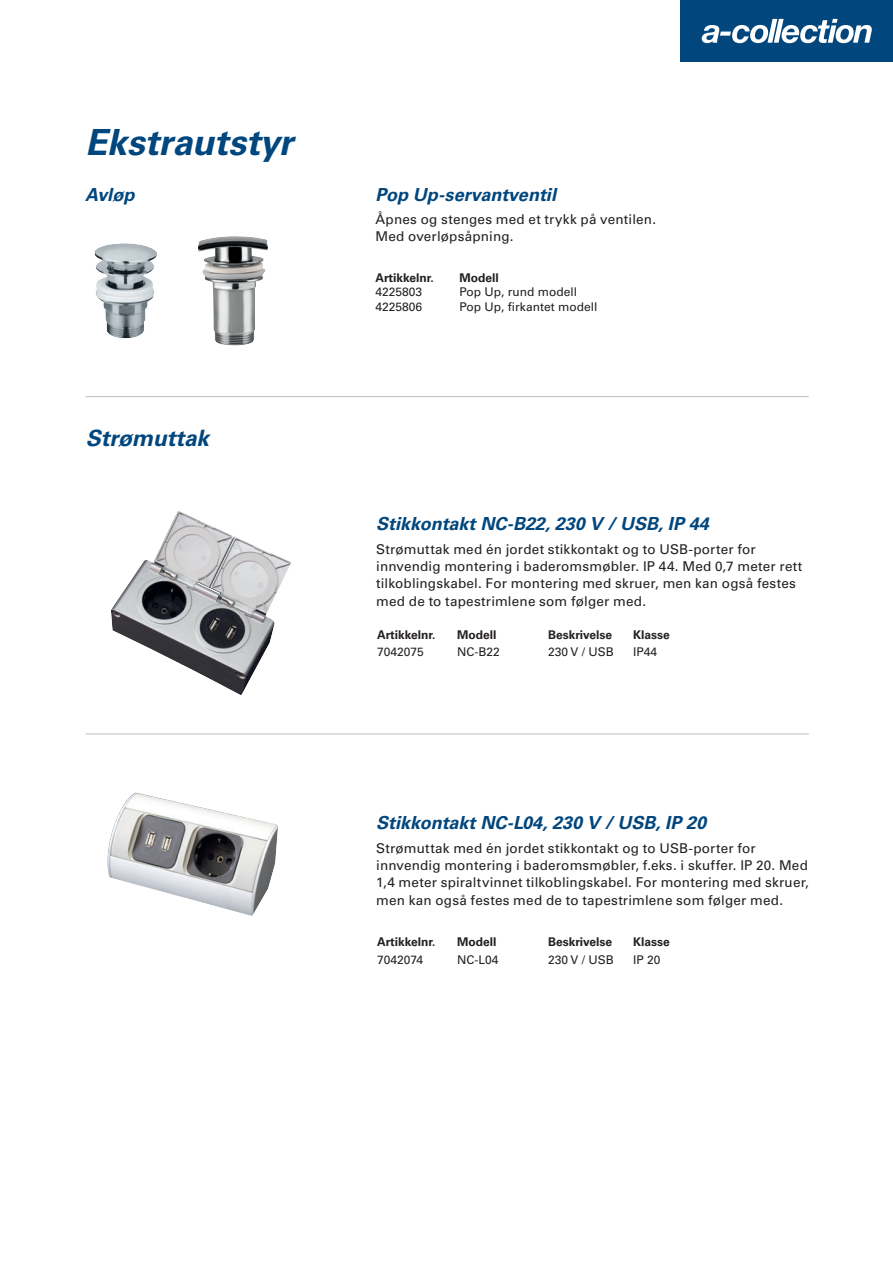
<style>
.page{position:relative;width:893px;height:1263px;background:#fff}
.page>*{position:absolute;margin:0;border:0;box-sizing:border-box;transform-origin:0 0}
.t1{font:italic 700 36px "Univers";color:#01467d}
.t2{font:italic 700 22.5px "Univers";letter-spacing:-.005em;color:#01467d}
.t3{font:italic 700 18px "Univers";letter-spacing:-.005em;color:#01467d}
.t4{font:13.5px/17.2px "Univers";letter-spacing:.015em;color:#231f20}
.t5{font:12px "Univers";color:#231f20}
.t6{font:700 12px "Univers";color:#231f20}
</style>
<div class="page">
<div style="left:680px;top:0;width:213px;height:62px;background:#01467d"></div>
<svg style="left:702px;top:19px;width:170px;height:24px"></svg>
<hr style="left:86px;top:396px;width:723px;height:1px;background:#bcbdc0">
<img style="left:94px;top:243px;width:63px;height:95px">
<img style="left:198px;top:236px;width:70px;height:110px">
<hr style="left:86px;top:734px;width:723px;height:1px;background:#bcbdc0">
<img style="left:111px;top:511px;width:180px;height:184px">
<img style="left:107px;top:792px;width:171px;height:124px">
<h1 class="t1" style="left:85px;top:129px;width:209px">Ekstrautstyr</h1>
<h3 class="t3" style="left:85px;top:188px;width:51px">Avløp</h3>
<h2 class="t2" style="left:86px;top:430px;width:125px">Strømuttak</h2>
<h3 class="t3" style="left:375px;top:188px;width:182px">Pop Up-servantventil</h3>
<p class="t4" style="left:375px;top:212px;width:282px">Åpnes og stenges med et trykk på ventilen.<br>Med overløpsåpning.</p>
<p class="t6" style="left:375px;top:273px;width:60px">Artikkelnr.</p>
<p class="t6" style="left:459px;top:273px;width:41px">Modell</p>
<p class="t5" style="left:375px;top:288px;width:48px">4225803</p>
<p class="t5" style="left:459px;top:288px;width:119px">Pop Up, rund modell</p>
<p class="t5" style="left:375px;top:302px;width:48px">4225806</p>
<p class="t5" style="left:459px;top:302px;width:139px">Pop Up, firkantet modell</p>
<h3 class="t3" style="left:376px;top:517px;width:334px">Stikkontakt NC-B22, 230 V / USB, IP 44</h3>
<p class="t4" style="left:376px;top:542px;width:428px">Strømuttak med én jordet stikkontakt og to USB-porter for innvendig montering i baderomsmøbler. IP 44. Med 0,7 meter rett tilkoblingskabel. For montering med skruer, men kan også festes med de to tapestrimlene som følger med.</p>
<p class="t6" style="left:377px;top:630px;width:60px">Artikkelnr.</p>
<p class="t6" style="left:457px;top:630px;width:41px">Modell</p>
<p class="t6" style="left:548px;top:630px;width:65px">Beskrivelse</p>
<p class="t6" style="left:633px;top:630px;width:38px">Klasse</p>
<p class="t5" style="left:377px;top:648px;width:48px">7042075</p>
<p class="t5" style="left:457px;top:648px;width:44px">NC-B22</p>
<p class="t5" style="left:548px;top:648px;width:67px">230 V / USB</p>
<p class="t5" style="left:633px;top:648px;width:26px">IP44</p>
<h3 class="t3" style="left:376px;top:816px;width:331px">Stikkontakt NC-L04, 230 V / USB, IP 20</h3>
<p class="t4" style="left:376px;top:841px;width:434px">Strømuttak med én jordet stikkontakt og to USB-porter for innvendig montering i baderomsmøbler, f.eks. i skuffer. IP 20. Med 1,4 meter spiraltvinnet tilkoblingskabel. For montering med skruer, men kan også festes med de to tapestrimlene som følger med.</p>
<p class="t6" style="left:377px;top:938px;width:60px">Artikkelnr.</p>
<p class="t6" style="left:457px;top:938px;width:41px">Modell</p>
<p class="t6" style="left:548px;top:938px;width:65px">Beskrivelse</p>
<p class="t6" style="left:633px;top:938px;width:38px">Klasse</p>
<p class="t5" style="left:377px;top:955px;width:48px">7042074</p>
<p class="t5" style="left:457px;top:955px;width:43px">NC-L04</p>
<p class="t5" style="left:548px;top:955px;width:67px">230 V / USB</p>
<p class="t5" style="left:633px;top:955px;width:29px">IP 20</p>
</div>
